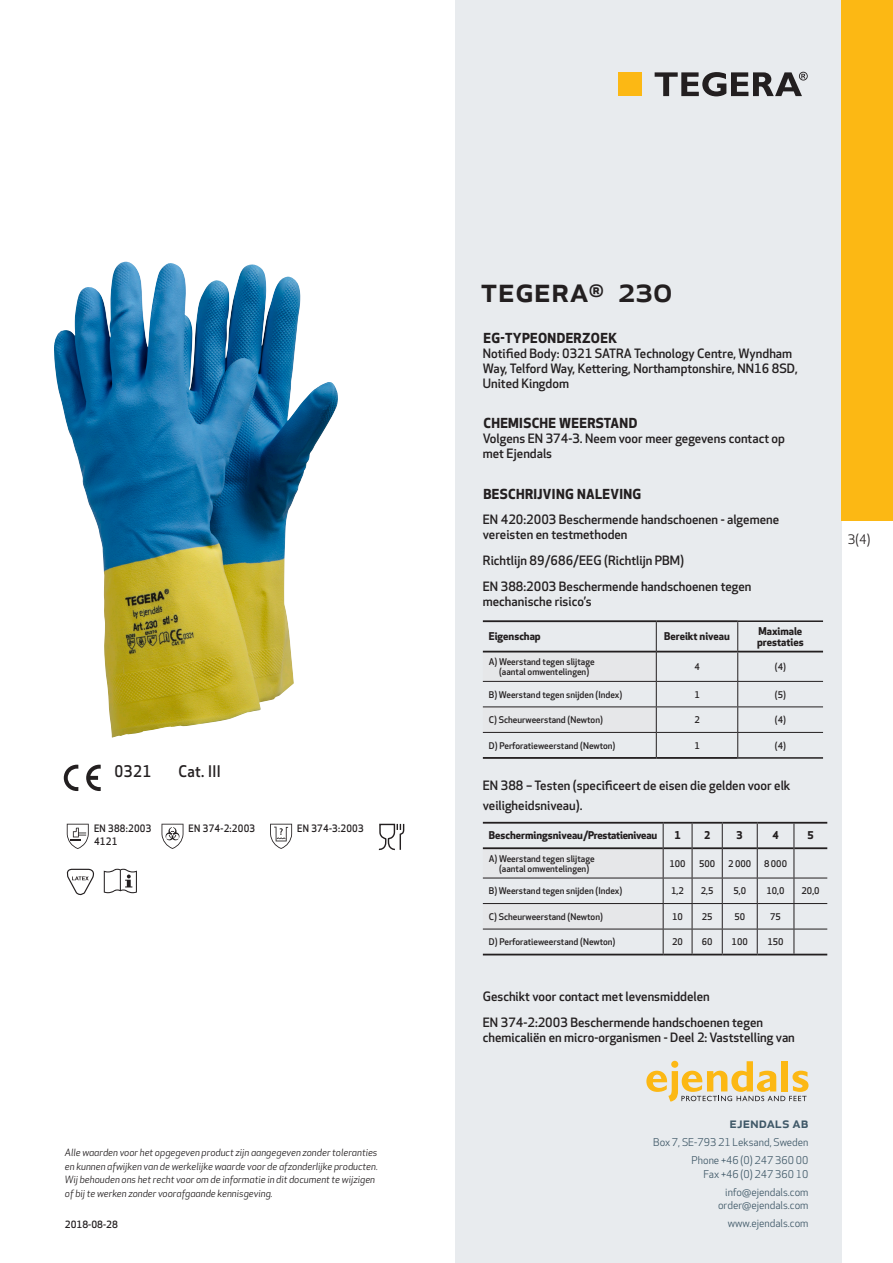
<style>
.page{position:relative;width:893px;height:1263px;background:#fff}
.page>*{position:absolute;margin:0;border:0;box-sizing:border-box;transform-origin:0 0}
.prodname{font:500 34.5px "Apex New";color:#231f20}
.Artikel{font:500 15.6px "Apex New";letter-spacing:.025em;color:#231f20;scale:.95 1}
.t1{font:500 15px "Apex New";color:#405968}
.Compliance_body{font:700 13.5px "Apex New";letter-spacing:.025em;color:#231f20}
.t2{font:12.75px "Apex New";color:#231f20}
.Compliance_body-2{font:500 12.6px/15px "Apex New";color:#231f20}
.Artikel-2{font:500 12.6px/19.5px "Apex New";color:#231f20}
.t3{font:10.5px/18px "Apex New";color:#405968;text-align:right}
.Artikel-3{font:700 10.5px/10.5px "Apex New";color:#231f20}
.Artikel-4{font:500 10.05px/13.2px "Apex New";letter-spacing:.025em;color:#231f20;scale:.95 1}
.t4{font:italic 9.75px/13.5px "Apex New";color:#231f20}
.t5{font:500 9.75px "Apex New";color:#231f20}
.Artikel-5{font:500 9px/10.5px "Apex New";color:#231f20;text-align:center}
</style>
<div class="page">
<div style="left:455px;top:0;width:387px;height:1263px;background:#e8ebee"></div>
<svg style="left:646px;top:1061px;width:162px;height:40px"></svg>
<hr style="left:738px;top:732px;width:85px;height:1px;background:#231f20">
<svg style="left:737px;top:622px;width:1px;height:135px"></svg>
<hr style="left:738px;top:620px;width:85px;height:2px;background:#231f20">
<hr style="left:738px;top:757px;width:85px;height:2px;background:#231f20">
<hr style="left:483px;top:620px;width:173px;height:2px;background:#231f20">
<hr style="left:483px;top:651px;width:173px;height:1px;background:#231f20">
<hr style="left:657px;top:651px;width:81px;height:1px;background:#231f20">
<hr style="left:738px;top:651px;width:85px;height:1px;background:#231f20">
<hr style="left:483px;top:757px;width:173px;height:2px;background:#231f20">
<hr style="left:656px;top:681px;width:82px;height:1px;background:#231f20">
<hr style="left:738px;top:681px;width:85px;height:1px;background:#231f20">
<hr style="left:656px;top:706px;width:82px;height:1px;background:#231f20">
<hr style="left:738px;top:706px;width:85px;height:1px;background:#231f20">
<hr style="left:656px;top:732px;width:82px;height:1px;background:#231f20">
<hr style="left:656px;top:620px;width:82px;height:2px;background:#231f20">
<hr style="left:656px;top:757px;width:82px;height:2px;background:#231f20">
<hr style="left:656px;top:622px;width:1px;height:30px;background:#231f20">
<svg style="left:483px;top:652px;width:174px;height:105px"></svg>
<hr style="left:483px;top:822px;width:180px;height:2px;background:#231f20">
<hr style="left:692px;top:847px;width:30px;height:2px;background:#231f20">
<hr style="left:723px;top:847px;width:34px;height:2px;background:#231f20">
<hr style="left:758px;top:847px;width:36px;height:2px;background:#231f20">
<hr style="left:794px;top:847px;width:33px;height:2px;background:#231f20">
<hr style="left:692px;top:878px;width:30px;height:1px;background:#231f20">
<hr style="left:722px;top:878px;width:35px;height:1px;background:#231f20">
<hr style="left:757px;top:878px;width:37px;height:1px;background:#231f20">
<hr style="left:794px;top:878px;width:33px;height:1px;background:#231f20">
<hr style="left:692px;top:903px;width:30px;height:1px;background:#231f20">
<hr style="left:722px;top:903px;width:35px;height:1px;background:#231f20">
<hr style="left:757px;top:903px;width:37px;height:1px;background:#231f20">
<hr style="left:794px;top:903px;width:33px;height:1px;background:#231f20">
<hr style="left:692px;top:929px;width:30px;height:1px;background:#231f20">
<hr style="left:722px;top:929px;width:35px;height:1px;background:#231f20">
<hr style="left:757px;top:929px;width:37px;height:1px;background:#231f20">
<hr style="left:794px;top:929px;width:33px;height:1px;background:#231f20">
<hr style="left:663px;top:822px;width:29px;height:2px;background:#231f20">
<hr style="left:692px;top:822px;width:30px;height:2px;background:#231f20">
<hr style="left:692px;top:954px;width:30px;height:1px;background:#231f20">
<svg style="left:483px;top:824px;width:210px;height:131px"></svg>
<hr style="left:722px;top:822px;width:35px;height:2px;background:#231f20">
<hr style="left:722px;top:954px;width:35px;height:1px;background:#231f20">
<svg style="left:722px;top:824px;width:1px;height:24px"></svg>
<hr style="left:722px;top:848px;width:1px;height:30px;background:#231f20">
<svg style="left:722px;top:878px;width:1px;height:76px"></svg>
<hr style="left:757px;top:822px;width:37px;height:2px;background:#231f20">
<hr style="left:757px;top:954px;width:37px;height:1px;background:#231f20">
<svg style="left:757px;top:824px;width:1px;height:24px"></svg>
<hr style="left:757px;top:848px;width:1px;height:30px;background:#231f20">
<svg style="left:757px;top:878px;width:1px;height:76px"></svg>
<hr style="left:794px;top:822px;width:33px;height:2px;background:#231f20">
<hr style="left:794px;top:954px;width:33px;height:1px;background:#231f20">
<svg style="left:794px;top:824px;width:1px;height:24px"></svg>
<hr style="left:794px;top:848px;width:1px;height:30px;background:#231f20">
<svg style="left:794px;top:878px;width:1px;height:76px"></svg>
<svg style="left:86px;top:765px;width:15px;height:26px"></svg>
<svg style="left:64px;top:765px;width:14px;height:26px"></svg>
<svg style="left:67px;top:824px;width:22px;height:25px"></svg>
<svg style="left:162px;top:824px;width:21px;height:25px"></svg>
<svg style="left:270px;top:824px;width:22px;height:25px"></svg>
<svg style="left:379px;top:824px;width:25px;height:26px"></svg>
<svg style="left:67px;top:869px;width:27px;height:26px"></svg>
<svg style="left:104px;top:869px;width:33px;height:24px"></svg>
<div style="left:618px;top:72px;width:24px;height:24px;background:#fcb814"></div>
<svg style="left:655px;top:72px;width:153px;height:24px"></svg>
<div style="left:842px;top:0;width:51px;height:520px;background:#fcb814"></div>
<img style="left:54px;top:263px;width:260px;height:475px">
<p class="Artikel" style="left:115px;top:761px;width:40px">0321</p>
<p class="Artikel" style="left:178px;top:761px;width:46px">Cat. III</p>
<p class="Artikel-4" style="left:94px;top:821px;width:62px">EN 388:2003<br>4121</p>
<p class="Artikel-4" style="left:189px;top:821px;width:72px">EN 374-2:2003</p>
<p class="Artikel-4" style="left:297px;top:821px;width:72px">EN 374-3:2003</p>
<p class="t4" style="left:65px;top:1146px;width:315px">Alle waarden voor het opgegeven product zijn aangegeven zonder toleranties en kunnen afwijken van de werkelijke waarde voor de afzonderlijke producten.<br>Wij behouden ons het recht voor om de informatie in dit document te wijzigen of bij te werken zonder voorafgaande kennisgeving.</p>
<p class="t5" style="left:65px;top:1218px;width:54px">2018-08-28</p>
<p class="prodname" style="left:480px;top:266px;width:194px">TEGERA<sup>®</sup> 230</p>
<p class="Compliance_body" style="left:483px;top:328px;width:135px">EG-TYPEONDERZOEK</p>
<p class="Compliance_body-2" style="left:483px;top:345px;width:316px">Notified Body: 0321 SATRA Technology Centre, Wyndham<br>Way, Telford Way, Kettering, Northamptonshire, NN16 8SD,<br>United Kingdom</p>
<p class="Compliance_body" style="left:483px;top:413px;width:155px">CHEMISCHE WEERSTAND</p>
<p class="Compliance_body-2" style="left:483px;top:431px;width:304px">Volgens EN 374-3. Neem voor meer gegevens contact op met Ejendals</p>
<p class="Compliance_body" style="left:483px;top:484px;width:159px">BESCHRIJVING NALEVING</p>
<p class="Compliance_body-2" style="left:483px;top:512px;width:298px">EN 420:2003 Beschermende handschoenen - algemene vereisten en testmethoden</p>
<p class="Compliance_body-2" style="left:483px;top:553px;width:203px">Richtlijn 89/686/EEG (Richtlijn PBM)</p>
<p class="Compliance_body-2" style="left:483px;top:578px;width:270px">EN 388:2003 Beschermende handschoenen tegen mechanische risico’s</p>
<p class="Artikel-3" style="left:489px;top:631px;width:53px">Eigenschap</p>
<p class="Artikel-3" style="left:664px;top:631px;width:67px">Bereikt niveau</p>
<p class="Artikel-3" style="left:757px;top:625px;width:48px">Maximale prestaties</p>
<p class="Artikel-5" style="left:489px;top:656px;width:107px">A) Weerstand tegen slijtage (aantal omwentelingen)</p>
<p class="Artikel-5" style="left:694px;top:661px;width:7px">4</p>
<p class="Artikel-5" style="left:775px;top:661px;width:13px">(4)</p>
<p class="Artikel-5" style="left:489px;top:689px;width:135px">B) Weerstand tegen snijden (Index)</p>
<p class="Artikel-5" style="left:694px;top:689px;width:7px">1</p>
<p class="Artikel-5" style="left:775px;top:689px;width:13px">(5)</p>
<p class="Artikel-5" style="left:489px;top:714px;width:116px">C) Scheurweerstand (Newton)</p>
<p class="Artikel-5" style="left:694px;top:714px;width:7px">2</p>
<p class="Artikel-5" style="left:775px;top:714px;width:13px">(4)</p>
<p class="Artikel-5" style="left:489px;top:740px;width:128px">D) Perforatieweerstand (Newton)</p>
<p class="Artikel-5" style="left:694px;top:740px;width:7px">1</p>
<p class="Artikel-5" style="left:775px;top:740px;width:13px">(4)</p>
<p class="Artikel-2" style="left:483px;top:776px;width:309px">EN 388 – Testen (specificeert de eisen die gelden voor elk veiligheidsniveau).</p>
<p class="Artikel-3" style="left:489px;top:830px;width:170px">Beschermingsniveau/Prestatieniveau</p>
<p class="Artikel-3" style="left:674px;top:830px;width:8px">1</p>
<p class="Artikel-3" style="left:704px;top:830px;width:8px">2</p>
<p class="Artikel-3" style="left:737px;top:830px;width:8px">3</p>
<p class="Artikel-3" style="left:772px;top:830px;width:8px">4</p>
<p class="Artikel-3" style="left:807px;top:830px;width:8px">5</p>
<p class="Artikel-5" style="left:489px;top:853px;width:107px">A) Weerstand tegen slijtage (aantal omwentelingen)</p>
<p class="Artikel-5" style="left:669px;top:858px;width:18px">100</p>
<p class="Artikel-5" style="left:699px;top:858px;width:18px">500</p>
<p class="Artikel-5" style="left:728px;top:858px;width:24px">2 000</p>
<p class="Artikel-5" style="left:764px;top:858px;width:24px">8000</p>
<p class="Artikel-5" style="left:489px;top:885px;width:135px">B) Weerstand tegen snijden (Index)</p>
<p class="Artikel-5" style="left:671px;top:885px;width:14px">1,2</p>
<p class="Artikel-5" style="left:701px;top:885px;width:14px">2,5</p>
<p class="Artikel-5" style="left:733px;top:885px;width:14px">5,0</p>
<p class="Artikel-5" style="left:766px;top:885px;width:20px">10,0</p>
<p class="Artikel-5" style="left:801px;top:885px;width:20px">20,0</p>
<p class="Artikel-5" style="left:489px;top:911px;width:116px">C) Scheurweerstand (Newton)</p>
<p class="Artikel-5" style="left:672px;top:911px;width:12px">10</p>
<p class="Artikel-5" style="left:702px;top:911px;width:12px">25</p>
<p class="Artikel-5" style="left:734px;top:911px;width:12px">50</p>
<p class="Artikel-5" style="left:770px;top:911px;width:12px">75</p>
<p class="Artikel-5" style="left:489px;top:936px;width:128px">D) Perforatieweerstand (Newton)</p>
<p class="Artikel-5" style="left:672px;top:936px;width:12px">20</p>
<p class="Artikel-5" style="left:702px;top:936px;width:12px">60</p>
<p class="Artikel-5" style="left:732px;top:936px;width:18px">100</p>
<p class="Artikel-5" style="left:767px;top:936px;width:18px">150</p>
<p class="Compliance_body-2" style="left:483px;top:989px;width:228px">Geschikt voor contact met levensmiddelen</p>
<p class="Compliance_body-2" style="left:483px;top:1014px;width:313px">EN 374-2:2003 Beschermende handschoenen tegen chemicaliën en micro-organismen - Deel 2: Vaststelling van</p>
<p class="t2" style="left:848px;top:531px;width:24px">3(4)</p>
<p class="t1" style="left:729px;top:1113px;width:80px">ejendals ab</p>
<p class="t3" style="left:653px;top:1133px;width:157px">Box 7, SE-793 21 Leksand, Sweden<br>Phone +46 (0) 247 360 00</p>
<p class="t3" style="left:703px;top:1165px;width:107px">Fax +46 (0) 247 360 10 info@ejendals.com</p>
<p class="t3" style="left:718px;top:1196px;width:92px">order@ejendals.com</p>
<p class="t3" style="left:728px;top:1215px;width:82px">www.ejendals.com</p>
</div>
